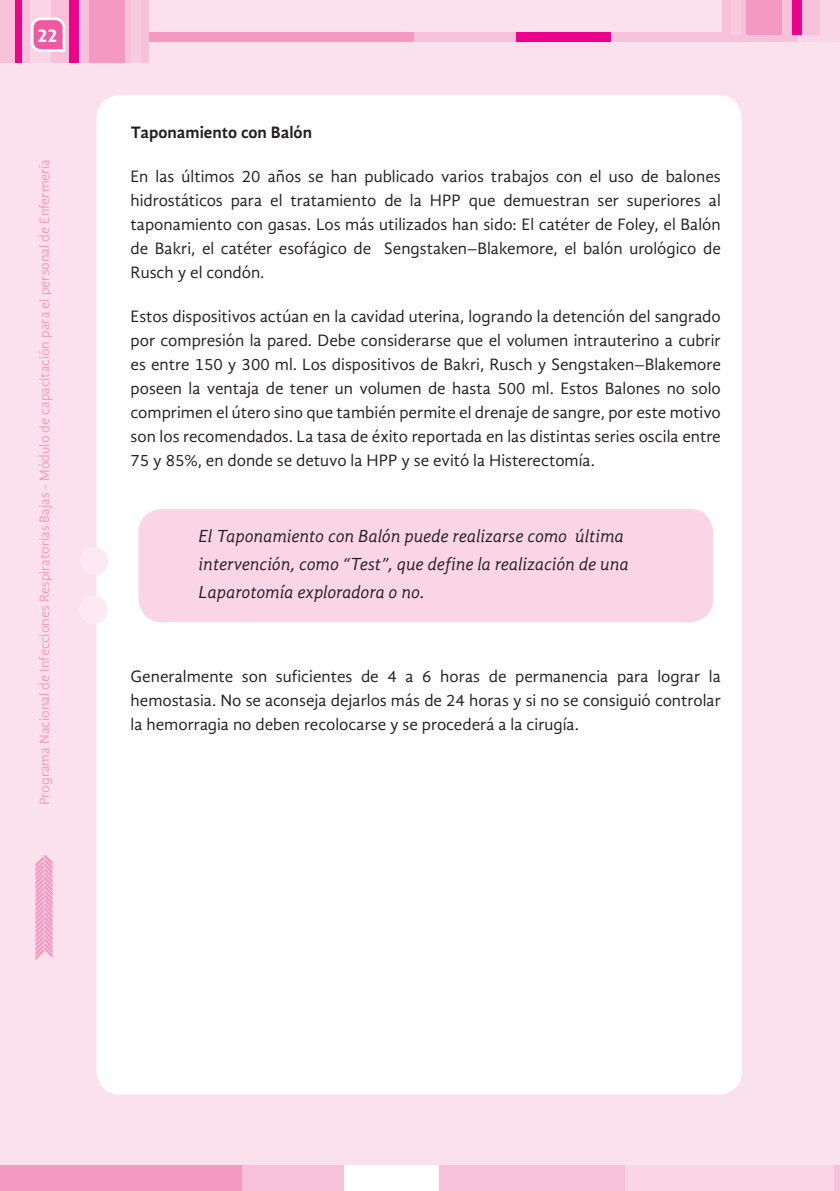
<style>
.page{position:relative;width:840px;height:1191px;background:#fff}
.page>*{position:absolute;margin:0;border:0;box-sizing:border-box;transform-origin:0 0}
.t1{font:italic 18px/28px "Gandhi Sans";letter-spacing:-.01em;color:#231f20}
.t2{font:700 18px "Dax";color:#fff}
.t3{font:17px/24px "Gandhi Sans";color:#231f20;text-align:justify}
.t4{font:700 17px "Gandhi Sans";color:#231f20}
.t5{font:14px "Gandhi Sans";color:#f499c2}
</style>
<div class="page">
<div style="left:0;top:0;width:839px;height:1191px;background:#fbe1ec"></div>
<div style="left:0;top:1165px;width:839px;height:26px;background:#f7c1d9"></div>
<div style="left:0;top:1165px;width:241px;height:26px;background:#f499c2"></div>
<div style="left:344px;top:1165px;width:94px;height:26px;background:#fff"></div>
<div style="left:625px;top:1165px;width:208px;height:26px;background:#fad5e5"></div>
<div style="left:0;top:32px;width:839px;height:10px;background:#f7c1d9"></div>
<div style="left:55px;top:32px;width:358px;height:10px;background:#f499c2"></div>
<div style="left:516px;top:32px;width:94px;height:10px;background:#ed028c"></div>
<div style="left:796px;top:32px;width:43px;height:10px;background:#fad5e5"></div>
<div style="left:0;top:0;width:148px;height:62px;background:#f7c1d9"></div>
<div style="left:89px;top:0;width:36px;height:62px;background:#f499c2"></div>
<div style="left:69px;top:0;width:10px;height:62px;background:#ed028c"></div>
<div style="left:30px;top:0;width:21px;height:62px;background:#fad5e5"></div>
<div style="left:16px;top:0;width:6px;height:62px;background:#ed028c"></div>
<div style="left:131px;top:0;width:9px;height:62px;background:#f9ccdf"></div>
<div style="left:722px;top:0;width:117px;height:34px;background:#f7c1d9"></div>
<div style="left:746px;top:0;width:35px;height:34px;background:#f499c2"></div>
<div style="left:792px;top:0;width:9px;height:34px;background:#ed028c"></div>
<div style="left:819px;top:0;width:20px;height:34px;background:#fad5e5"></div>
<div style="left:730px;top:0;width:10px;height:34px;background:#f9ccdf"></div>
<svg style="left:31px;top:17px;width:35px;height:35px"></svg>
<svg style="left:35px;top:855px;width:18px;height:105px;background:#f5b0cf"></svg>
<div style="left:96px;top:95px;width:645px;height:999px;background:#fff;border-radius:24px"></div>
<div style="left:79px;top:547px;width:29px;height:28px;background:#fce9f1;border-radius:50%"></div>
<div style="left:79px;top:595px;width:29px;height:29px;background:#fce9f1;border-radius:50%"></div>
<div style="left:138px;top:509px;width:574px;height:113px;background:#fad5e5;border-radius:24px"></div>
<p class="t2" style="left:37px;top:25px;width:22px">22</p>
<p class="t5" style="left:36px;top:805px;width:648px;rotate:-90deg">Programa Nacional de Infecciones Respiratorias Bajas - Módulo de capacitación para el personal de Enfermería</p>
<p class="t4" style="left:130px;top:122px;width:183px">Taponamiento con Balón</p>
<p class="t3" style="left:130px;top:164px;width:591px">En las últimos 20 años se han publicado varios trabajos con el uso de balones hidrostáticos para el tratamiento de la HPP que demuestran ser superiores al taponamiento con gasas. Los más utilizados han sido: El catéter de Foley, el Balón de Bakri, el catéter esofágico de Sengstaken–Blakemore, el balón urológico de Rusch y el condón.</p>
<p class="t3" style="left:130px;top:304px;width:591px">Estos dispositivos actúan en la cavidad uterina, logrando la detención del sangrado por compresión la pared. Debe considerarse que el volumen intrauterino a cubrir es entre 150 y 300 ml. Los dispositivos de Bakri, Rusch y Sengstaken–Blakemore poseen la ventaja de tener un volumen de hasta 500 ml. Estos Balones no solo comprimen el útero sino que también permite el drenaje de sangre, por este motivo son los recomendados. La tasa de éxito reportada en las distintas series oscila entre 75 y 85%, en donde se detuvo la HPP y se evitó la Histerectomía.</p>
<p class="t1" style="left:198px;top:522px;width:431px">El Taponamiento con Balón puede realizarse como última intervención, como “Test”, que define la realización de una<br>Laparotomía exploradora o no.</p>
<p class="t3" style="left:130px;top:664px;width:591px">Generalmente son suficientes de 4 a 6 horas de permanencia para lograr la hemostasia. No se aconseja dejarlos más de 24 horas y si no se consiguió controlar la hemorragia no deben recolocarse y se procederá a la cirugía.</p>
</div>
